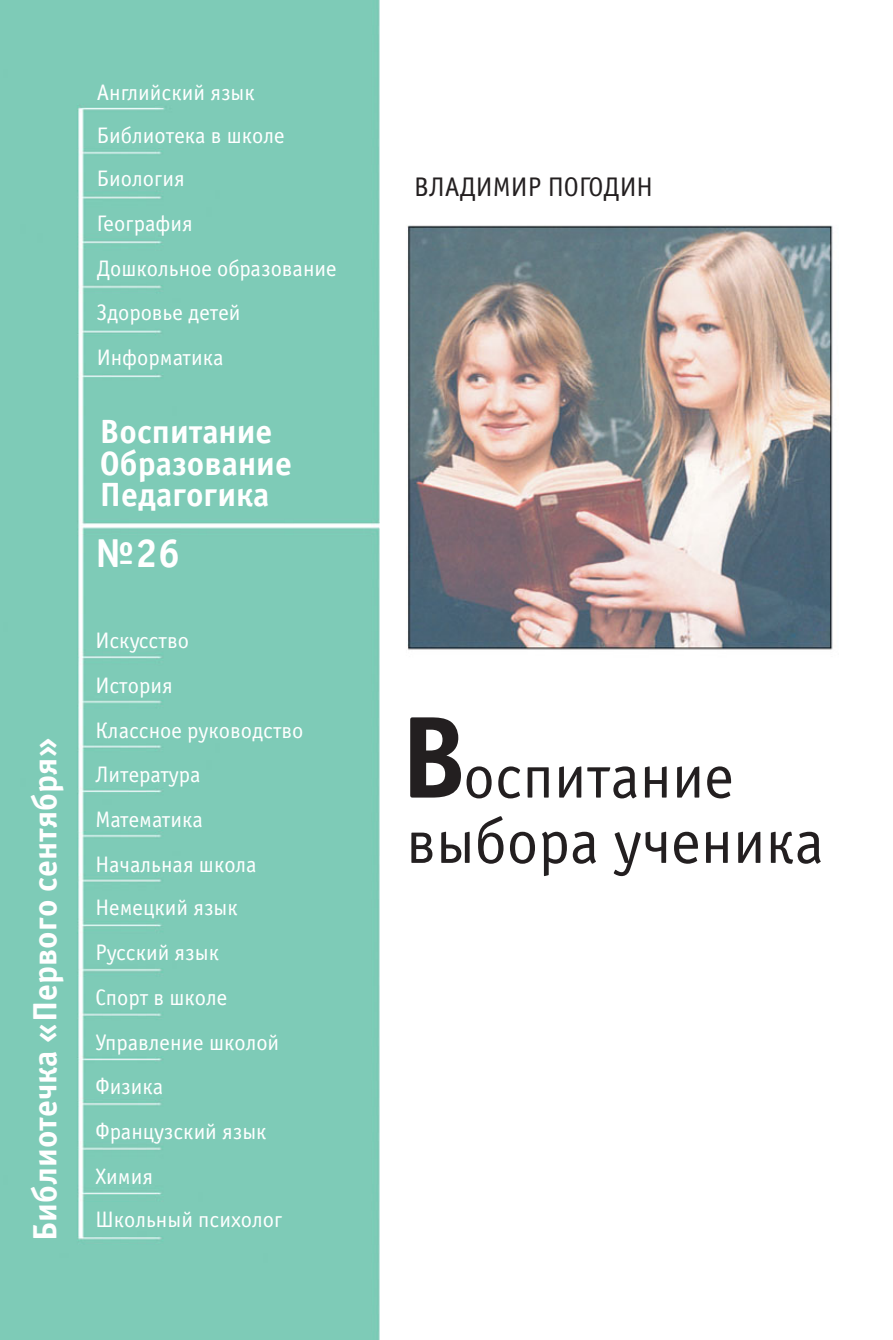
<style>
.page{position:relative;width:893px;height:1340px;background:#fff}
.page>*{position:absolute;margin:0;border:0;box-sizing:border-box;transform-origin:0 0}
.t1{font:63px/65.2px "Officina Sans C";color:#231f20}
.t2{font:700 40.5px "Officina Sans C";color:#fff}
.t3{font:700 33.75px/31.5px "Officina Sans C";color:#fff}
.t4{font:27px "Officina Sans C";color:#231f20}
.t5{font:22.5px/44.6px "Officina Sans C";color:#fff}
.s1{font-weight:700;font-size:117px}
</style>
<div class="page">
<img style="left:0;top:0;width:833px;height:1339px">
<h3 class="t3" style="left:30px;top:1241px;width:505px;rotate:-90deg">Библиотечка «Первого сентября»</h3>
<p class="t5" style="left:97px;top:71px;width:241px">Английский язык<br>Библиотека в школе<br>Биология<br>География<br>Дошкольное образование<br>Здоровье детей<br>Информатика</p>
<h3 class="t3" style="left:100px;top:416px;width:193px">Воспитание<br>Образование<br>Педагогика</h3>
<h2 class="t2" style="left:95px;top:530px;width:86px">№26</h2>
<p class="t5" style="left:95px;top:618px;width:210px">Искусство<br>История<br>Классное руководство<br>Литература<br>Математика<br>Начальная школа<br>Немецкий язык<br>Русский язык<br>Спорт в школе<br>Управление школой<br>Физика<br>Французский язык<br>Химия<br>Школьный психолог</p>
<p class="t4" style="left:414px;top:172px;width:240px">ВЛАДИМИР ПОГОДИН</p>
<h1 class="t1" style="left:400px;top:745px;width:426px"><span class="s1">В</span>оспитание выбора ученика</h1>
</div>
